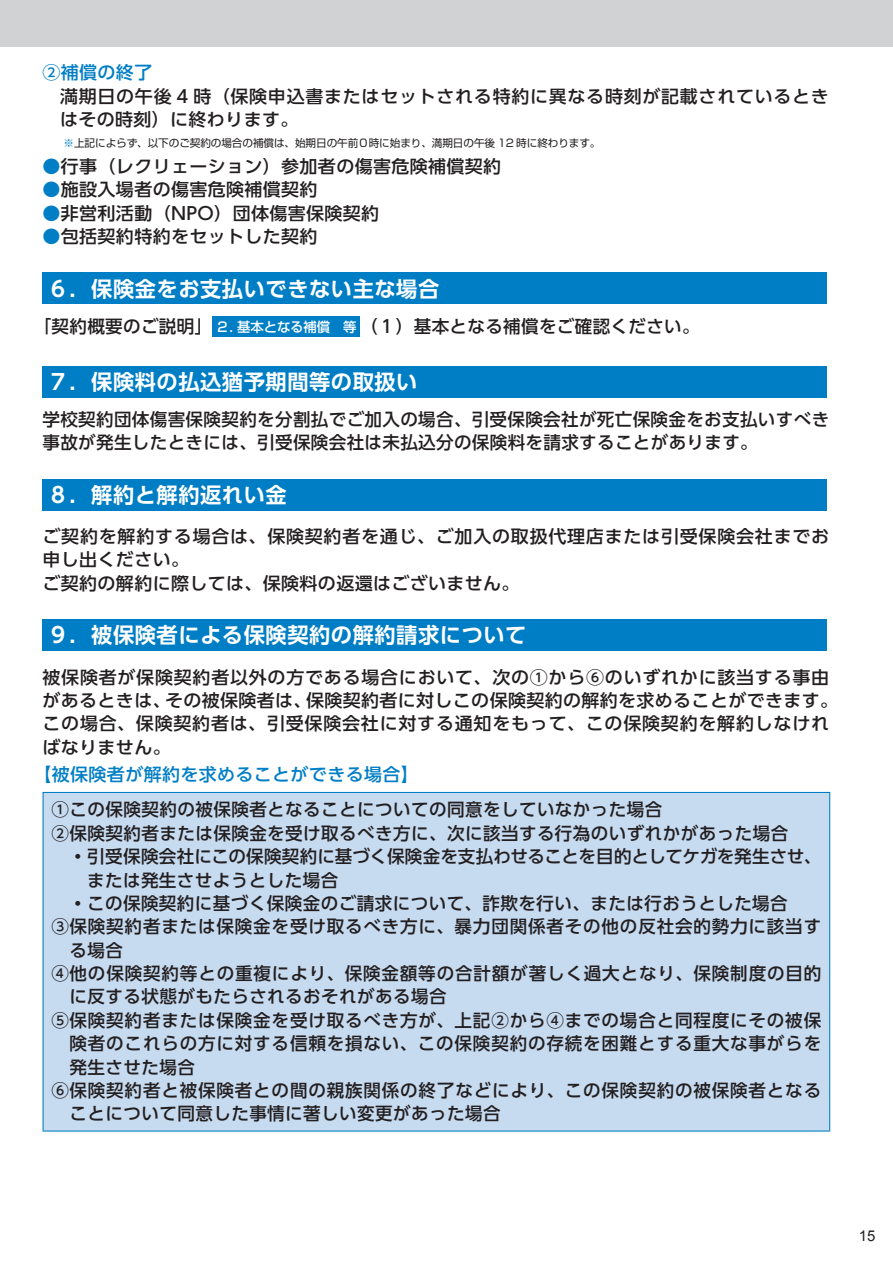
<style>
.page{position:relative;width:893px;height:1263px;background:#fff}
.page>*{position:absolute;margin:0;border:0;box-sizing:border-box;transform-origin:0 0}
.t1{font:700 21.3px "UD Shin Go Pro De";letter-spacing:.025em;color:#fff}
.t2{font:500 17.55px/23.4px "UD Shin Go Pro";letter-spacing:.025em;color:#231f20}
.t3{font:500 17.55px "UD Shin Go Pro";letter-spacing:.05em;color:#231f20}
.t4{font:500 17.55px "UD Shin Go Pro";color:#231f20}
.t5{font:500 17.55px "UD Shin Go Pro";letter-spacing:.02em;color:#007ec5}
.t6{font:14.85px "Arial";color:#231f20}
.t7{font:10.65px "Shin Go Pr 6 N";letter-spacing:-.01em;color:#231f20}
.s1{color:#007ec5}
.s2{font-family:"Shin Go Pr 6 N";font-size:13.35px;color:#fff}
</style>
<div class="page">
<div style="left:43px;top:273px;width:784px;height:31px;background:#007ec5"></div>
<div style="left:213px;top:317px;width:147px;height:20px;background:#007ec5"></div>
<div style="left:43px;top:366px;width:784px;height:32px;background:#007ec5"></div>
<div style="left:43px;top:479px;width:784px;height:32px;background:#007ec5"></div>
<div style="left:43px;top:620px;width:784px;height:31px;background:#007ec5"></div>
<div style="left:43px;top:792px;width:787px;height:339px;background:#c6daf0"></div>
<hr style="left:43px;top:792px;width:787px;height:1px;background:#007ec5">
<hr style="left:43px;top:793px;width:1px;height:337px;background:#007ec5">
<hr style="left:829px;top:793px;width:1px;height:337px;background:#007ec5">
<hr style="left:43px;top:1130px;width:787px;height:1px;background:#007ec5">
<div style="left:0;top:0;width:893px;height:47px;background:#d1d2d4"></div>
<p class="t5" style="left:43px;top:58px;width:111px">②補償の終了</p>
<p class="t2" style="left:60px;top:84px;width:770px">満期日の午後 4 時（保険申込書またはセットされる特約に異なる時刻が記載されているときはその時刻）に終わります。</p>
<p class="t7" style="left:43px;top:134px;width:560px">　　<span class="s1">※</span>上記によらず、以下のご契約の場合の補償は、始期日の午前０時に始まり、満期日の午後 12 時に終わります。</p>
<p class="t2" style="left:43px;top:154px;width:460px"><span class="s1">●</span>行事（レクリェーション）参加者の傷害危険補償契約</p>
<p class="t2" style="left:43px;top:177px;width:277px"><span class="s1">●</span>施設入場者の傷害危険補償契約</p>
<p class="t2" style="left:43px;top:201px;width:338px"><span class="s1">●</span>非営利活動（NPO）団体傷害保険契約</p>
<p class="t2" style="left:43px;top:224px;width:277px"><span class="s1">●</span>包括契約特約をセットした契約</p>
<p class="t1" style="left:48px;top:271px;width:393px">６．保険金をお支払いできない主な場合</p>
<p class="t2" style="left:34px;top:314px;width:667px">「契約概要のご説明」<span class="s2">２．基本となる補償　等</span>（１）基本となる補償をご確認ください。</p>
<p class="t1" style="left:48px;top:365px;width:371px">７．保険料の払込猶予期間等の取扱い</p>
<p class="t2" style="left:43px;top:407px;width:788px">学校契約団体傷害保険契約を分割払でご加入の場合、引受保険会社が死亡保険金をお支払いすべき事故が発生したときには、引受保険会社は未払込分の保険料を請求することがあります。</p>
<p class="t1" style="left:48px;top:477px;width:241px">８．解約と解約返れい金</p>
<p class="t2" style="left:43px;top:524px;width:788px">ご契約を解約する場合は、保険契約者を通じ、ご加入の取扱代理店または引受保険会社までお申し出ください。<br>ご契約の解約に際しては、保険料の返還はございません。</p>
<p class="t1" style="left:48px;top:618px;width:480px">９．被保険者による保険契約の解約請求について</p>
<p class="t2" style="left:43px;top:665px;width:797px">被保険者が保険契約者以外の方である場合において、次の①から⑥のいずれかに該当する事由があるときは、その被保険者は、保険契約者に対しこの保険契約の解約を求めることができます。この場合、保険契約者は、引受保険会社に対する通知をもって、この保険契約を解約しなければなりません。</p>
<p class="t5" style="left:34px;top:760px;width:387px">【被保険者が解約を求めることができる場合】</p>
<p class="t2" style="left:52px;top:797px;width:612px">①この保険契約の被保険者となることについての同意をしていなかった場合</p>
<p class="t2" style="left:52px;top:821px;width:738px">②保険契約者または保険金を受け取るべき方に、次に該当する行為のいずれかがあった場合</p>
<p class="t4" style="left:69px;top:842px;width:754px">◦引受保険会社にこの保険契約に基づく保険金を支払わせることを目的としてケガを発生させ、</p>
<p class="t2" style="left:87px;top:868px;width:253px">または発生させようとした場合</p>
<p class="t2" style="left:69px;top:891px;width:720px">◦この保険契約に基づく保険金のご請求について、詐欺を行い、または行おうとした場合</p>
<p class="t3" style="left:52px;top:912px;width:771px">③保険契約者または保険金を受け取るべき方に、暴力団関係者その他の反社会的勢力に該当す</p>
<p class="t2" style="left:70px;top:938px;width:55px">る場合</p>
<p class="t3" style="left:52px;top:959px;width:771px">④他の保険契約等との重複により、保険金額等の合計額が著しく過大となり、保険制度の目的</p>
<p class="t2" style="left:70px;top:984px;width:379px">に反する状態がもたらされるおそれがある場合</p>
<p class="t3" style="left:52px;top:1006px;width:771px">⑤保険契約者または保険金を受け取るべき方が、上記②から④までの場合と同程度にその被保</p>
<p class="t3" style="left:70px;top:1029px;width:753px">険者のこれらの方に対する信頼を損ない、この保険契約の存続を困難とする重大な事がらを</p>
<p class="t2" style="left:70px;top:1055px;width:127px">発生させた場合</p>
<p class="t3" style="left:52px;top:1076px;width:771px">⑥保険契約者と被保険者との間の親族関係の終了などにより、この保険契約の被保険者となる</p>
<p class="t2" style="left:70px;top:1101px;width:433px">ことについて同意した事情に著しい変更があった場合</p>
<p class="t6" style="left:859px;top:1226px;width:18px">15</p>
</div>
